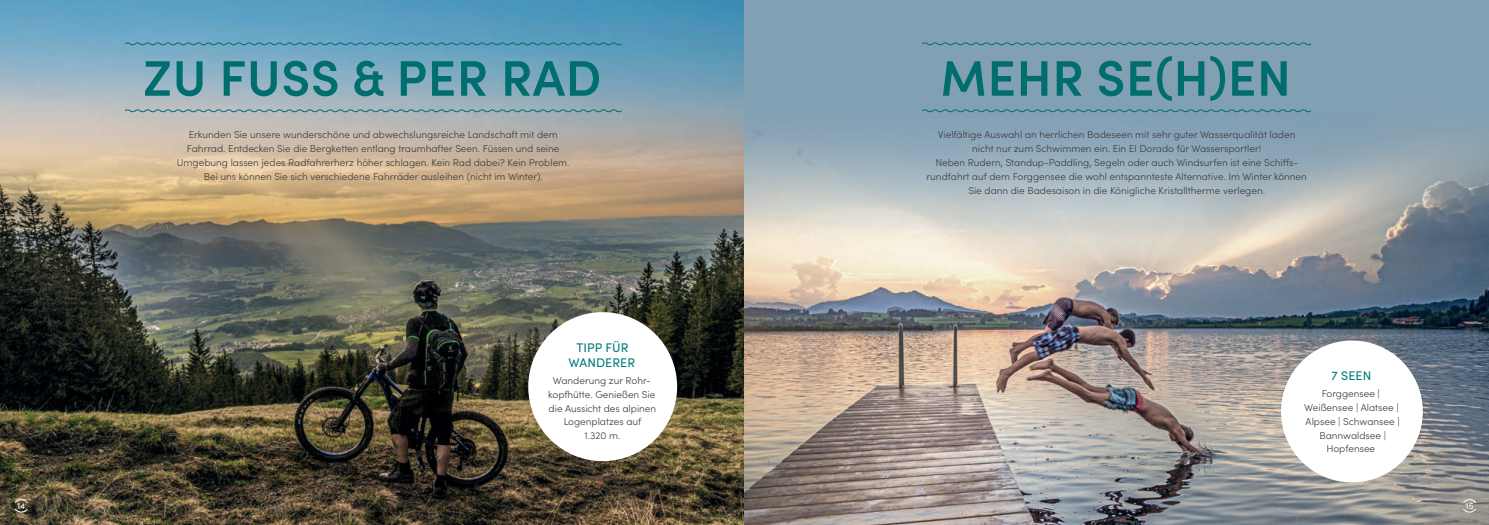
<style>
.page{position:relative;width:1489px;height:525px;background:#fff}
.page>*{position:absolute;margin:0;border:0;box-sizing:border-box;transform-origin:0 0}
.t1{font:600 50px "Sofia Pro";letter-spacing:.01em;color:#006d6f}
.t2{font:12.5px/15px "Sofia Pro";letter-spacing:.01em;color:#007779;text-align:center}
.t3{font:300 10px/13.8px "Sofia Pro";color:#3e3e3f;text-align:center}
.t4{font:8.75px "Sofia Pro";color:#fff}
</style>
<div class="page">
<img style="left:0;top:0;width:744px;height:524px">
<div style="left:744px;top:0;width:744px;height:524px;background:#82a0b4"></div>
<img style="left:744px;top:111px;width:744px;height:413px">
<svg style="left:124px;top:42px;width:498px;height:4px;background:#4b94ab"></svg>
<svg style="left:922px;top:42px;width:389px;height:4px"></svg>
<svg style="left:124px;top:108px;width:498px;height:5px;background:#87a6ab"></svg>
<svg style="left:921px;top:109px;width:390px;height:4px"></svg>
<div style="left:1280px;top:340px;width:142px;height:142px;background:#fff;border-radius:50%"></div>
<div style="left:528px;top:312px;width:149px;height:149px;background:#fff;border-radius:50%"></div>
<svg style="left:1462px;top:499px;width:14px;height:13px"></svg>
<svg style="left:15px;top:499px;width:13px;height:13px"></svg>
<h1 class="t1" style="left:143px;top:40px;width:460px">ZU FUSS &amp; PER RAD</h1>
<h1 class="t1" style="left:940px;top:40px;width:352px">MEHR SE(H)EN</h1>
<p class="t3" style="left:177px;top:127px;width:394px">Erkunden Sie unsere wunderschöne und abwechslungsreiche Landschaft mit dem Fahrrad. Entdecken Sie die Bergketten entlang traumhafter Seen. Füssen und seine Umgebung lassen jedes Radfahrerherz höher schlagen. Kein Rad dabei? Kein Problem.<br>Bei uns können Sie sich verschiedene Fahrräder ausleihen (nicht im Winter).</p>
<p class="t3" style="left:926px;top:127px;width:382px">Vielfältige Auswahl an herrlichen Badeseen mit sehr guter Wasserqualität laden nicht nur zum Schwimmen ein. Ein El Dorado für Wassersportler!<br>Neben Rudern, Standup-Paddling, Segeln oder auch Windsurfen ist eine Schiffs&shy;rundfahrt auf dem Forggensee die wohl entspannteste Alternative. Im Winter können Sie dann die Badesaison in die Königliche Kristalltherme verlegen.</p>
<p class="t2" style="left:568px;top:339px;width:68px">TIPP FÜR<br>WANDERER</p>
<p class="t3" style="left:548px;top:373px;width:110px">Wanderung zur Rohr&shy;kopfhütte. Genießen Sie die Aussicht des alpinen<br>Logenplatzes auf<br>1.320 m.</p>
<p class="t2" style="left:1331px;top:367px;width:41px">7 SEEN</p>
<p class="t3" style="left:1303px;top:386px;width:97px">Forggensee |<br>Weißensee | Alatsee |<br>Alpsee | Schwansee |<br>Bannwaldsee |<br>Hopfensee</p>
<p class="t4" style="left:17px;top:499px;width:10px">14</p>
<p class="t4" style="left:1465px;top:499px;width:9px">15</p>
</div>
